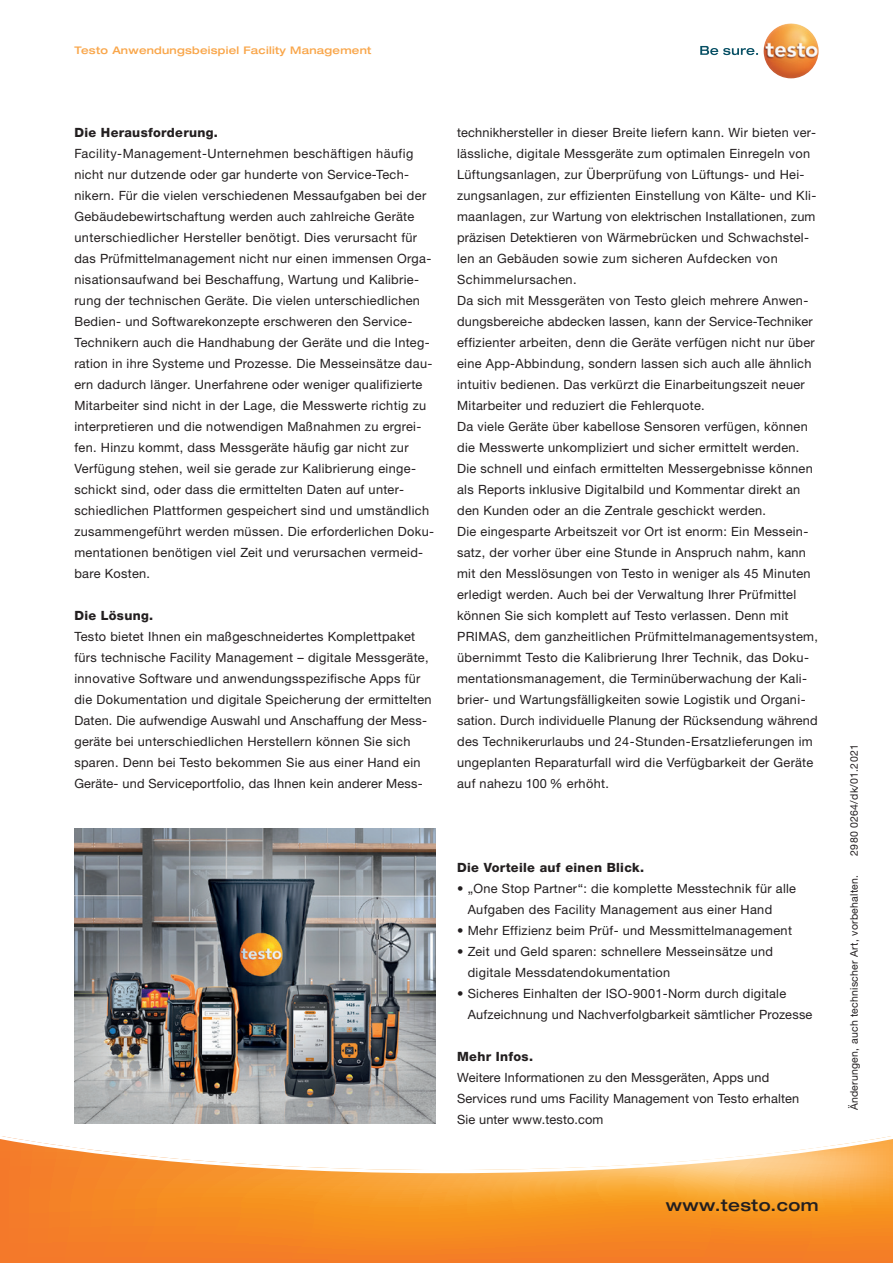
<style>
.page{position:relative;width:893px;height:1263px;background:#fff}
.page>*{position:absolute;margin:0;border:0;box-sizing:border-box;transform-origin:0 0}
.t1{font:500 expanded 16.5px "Helvetica Neue LTW1 G";letter-spacing:.025em;color:#231f20}
.t2{font:12.75px/21px "Helvetica Neue LTW1 G";letter-spacing:.025em;color:#231f20}
.t3{font:800 12.75px "Helvetica Neue LTW1 G";letter-spacing:.025em;color:#231f20}
.t4{font:10.5px "Helvetica Neue LTW1 G";letter-spacing:.025em;color:#231f20}
.t5{font:500 expanded 10.5px "Helvetica Neue LTW1 G";letter-spacing:.025em;color:#f9a64a}
</style>
<div class="page">
<svg style="left:0;top:1136px;width:893px;height:127px"></svg>
<svg style="left:700px;top:46px;width:58px;height:9px"></svg>
<img style="left:763px;top:23px;width:56px;height:55px;border-radius:28px">
<img style="left:74px;top:828px;width:362px;height:295px">
<p class="t5" style="left:74px;top:43px;width:299px">Testo Anwendungsbeispiel Facility Management</p>
<p class="t3" style="left:74px;top:125px;width:145px">Die Herausforderung.</p>
<p class="t2" style="left:74px;top:143px;width:361px">Facility-Management-Unternehmen beschäftigen häufig nicht nur dutzende oder gar hunderte von Service-Tech&shy;nikern. Für die vielen verschiedenen Messaufgaben bei der Gebäudebewirtschaftung werden auch zahlreiche Geräte unterschiedlicher Hersteller benötigt. Dies verursacht für das Prüfmittelmanagement nicht nur einen immensen Orga&shy;nisationsaufwand bei Beschaffung, Wartung und Kalibrie&shy;rung der technischen Geräte. Die vielen unterschiedlichen Bedien- und Softwarekonzepte erschweren den Service-Technikern auch die Handhabung der Geräte und die Integ&shy;ration in ihre Systeme und Prozesse. Die Messeinsätze dau&shy;ern dadurch länger. Unerfahrene oder weniger qualifizierte Mitarbeiter sind nicht in der Lage, die Messwerte richtig zu interpretieren und die notwendigen Maßnahmen zu ergrei&shy;fen. Hinzu kommt, dass Messgeräte häufig gar nicht zur Verfügung stehen, weil sie gerade zur Kalibrierung einge&shy;schickt sind, oder dass die ermittelten Daten auf unter&shy;schiedlichen Plattformen gespeichert sind und umständlich zusammengeführt werden müssen. Die erforderlichen Doku&shy;mentationen benötigen viel Zeit und verursachen vermeid&shy;bare Kosten.</p>
<p class="t3" style="left:74px;top:608px;width:80px">Die Lösung.</p>
<p class="t2" style="left:74px;top:626px;width:359px">Testo bietet Ihnen ein maßgeschneidertes Komplettpaket fürs technische Facility Management – digitale Messgeräte, innovative Software und anwendungsspezifische Apps für die Dokumentation und digitale Speicherung der ermittelten Daten. Die aufwendige Auswahl und Anschaffung der Mess&shy;geräte bei unterschiedlichen Herstellern können Sie sich sparen. Denn bei Testo bekommen Sie aus einer Hand ein Geräte- und Serviceportfolio, das Ihnen kein anderer Mess-</p>
<p class="t2" style="left:457px;top:122px;width:362px">technikhersteller in dieser Breite liefern kann. Wir bieten ver&shy;lässliche, digitale Messgeräte zum optimalen Einregeln von Lüftungsanlagen, zur Überprüfung von Lüftungs- und Hei&shy;zungsanlagen, zur effizienten Einstellung von Kälte- und Kli&shy;maanlagen, zur Wartung von elektrischen Installationen, zum präzisen Detektieren von Wärmebrücken und Schwachstel&shy;len an Gebäuden sowie zum sicheren Aufdecken von Schimmelursachen.<br>Da sich mit Messgeräten von Testo gleich mehrere Anwen&shy;dungsbereiche abdecken lassen, kann der Service-Techniker effizienter arbeiten, denn die Geräte verfügen nicht nur über eine App-Abbindung, sondern lassen sich auch alle ähnlich intuitiv bedienen. Das verkürzt die Einarbeitungszeit neuer Mitarbeiter und reduziert die Fehlerquote.<br>Da viele Geräte über kabellose Sensoren verfügen, können die Messwerte unkompliziert und sicher ermittelt werden.<br>Die schnell und einfach ermittelten Messergebnisse können als Reports inklusive Digitalbild und Kommentar direkt an den Kunden oder an die Zentrale geschickt werden.<br>Die eingesparte Arbeitszeit vor Ort ist enorm: Ein Messein&shy;satz, der vorher über eine Stunde in Anspruch nahm, kann mit den Messlösungen von Testo in weniger als 45 Minuten erledigt werden. Auch bei der Verwaltung Ihrer Prüfmittel können Sie sich komplett auf Testo verlassen. Denn mit PRIMAS, dem ganzheitlichen Prüfmittelmanagementsystem, übernimmt Testo die Kalibrierung Ihrer Technik, das Doku&shy;mentationsmanagement, die Terminüberwachung der Kali&shy;brier- und Wartungsfälligkeiten sowie Logistik und Organi&shy;sation. Durch individuelle Planung der Rücksendung während des Technikerurlaubs und 24-Stunden-Ersatzlieferungen im ungeplanten Reparaturfall wird die Verfügbarkeit der Geräte auf nahezu 100 % erhöht.</p>
<p class="t3" style="left:457px;top:859px;width:189px">Die Vorteile auf einen Blick.</p>
<p class="t2" style="left:468px;top:877px;width:330px;text-indent:-11px">• „One Stop Partner“: die komplette Messtechnik für alle<br>Aufgaben des Facility Management aus einer Hand</p>
<p class="t2" style="left:457px;top:919px;width:336px">• Mehr Effizienz beim Prüf- und Messmittelmanagement</p>
<p class="t2" style="left:468px;top:940px;width:307px;text-indent:-11px">• Zeit und Geld sparen: schnellere Messeinsätze und digitale Messdatendokumentation</p>
<p class="t2" style="left:468px;top:982px;width:346px;text-indent:-11px">• Sicheres Einhalten der ISO-9001-Norm durch digitale<br>Aufzeichnung und Nachverfolgbarkeit sämtlicher Prozesse</p>
<p class="t3" style="left:457px;top:1048px;width:77px">Mehr Infos.</p>
<p class="t2" style="left:457px;top:1066px;width:343px">Weitere Informationen zu den Messgeräten, Apps und<br>Services rund ums Facility Management von Testo erhalten<br>Sie unter www.testo.com</p>
<p class="t1" style="left:666px;top:1194px;width:154px">www.testo.com</p>
<p class="t4" style="left:848px;top:856px;width:113px;rotate:-90deg">2980 0264/dk/01.2021</p>
<p class="t4" style="left:848px;top:1110px;width:237px;rotate:-90deg">Änderungen, auch technischer Art, vorbehalten.</p>
</div>
